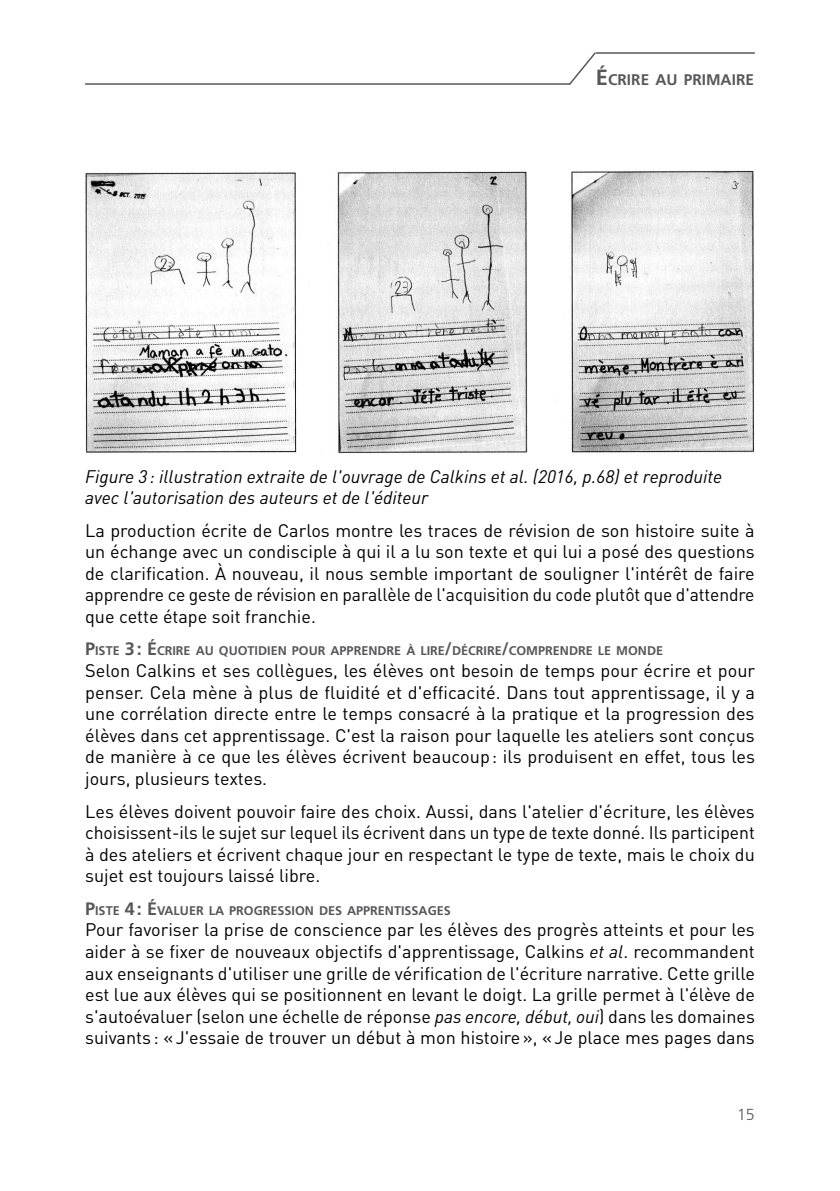
<style>
.page{position:relative;width:840px;height:1191px;background:#fff}
.page>*{position:absolute;margin:0;border:0;box-sizing:border-box;transform-origin:0 0}
.t1{font:18px/21.6px "DIN";color:#000;text-align:justify}
.t2{font:italic 18px/21.6px "DIN";color:#000}
.t3{font:300 16px "Frutiger LT Std";color:#58585a}
.t4{font:700 15.4px "Frutiger LT Std";color:#58585a}
.t5{font:700 12.6px "Frutiger LT Std";color:#58585a}
.s1{font-size:22px}
.s2{font-size:18px}
.s3{font-style:italic}
</style>
<div class="page">
<hr style="left:85px;top:83px;width:485px;height:2px;background:#58585a">
<svg style="left:567px;top:52px;width:28px;height:33px"></svg>
<hr style="left:595px;top:52px;width:159px;height:2px;background:#58585a">
<img style="left:85px;top:170px;width:669px;height:283px">
<p class="t4" style="left:595px;top:71px;width:159px"><span class="s1">É</span>CRIRE AU PRIMAIRE</p>
<p class="t2" style="left:85px;top:465px;width:638px">Figure 3 : illustration extraite de l'ouvrage de Calkins et al. (2016, p.68) et reproduite avec l'autorisation des auteurs et de l'éditeur</p>
<p class="t1" style="left:85px;top:519px;width:671px">La production écrite de Carlos montre les traces de révision de son histoire suite à un échange avec un condisciple à qui il a lu son texte et qui lui a posé des questions de clarification. À nouveau, il nous semble important de souligner l'intérêt de faire apprendre ce geste de révision en parallèle de l'acquisition du code plutôt que d'attendre que cette étape soit franchie.</p>
<p class="t5" style="left:85px;top:643px;width:579px"><span class="s2">P</span>ISTE <span class="s2">3: É</span>CRIRE AU QUOTIDIEN POUR APPRENDRE À LIRE<span class="s2">/</span>DÉCRIRE<span class="s2">/</span>COMPRENDRE LE MONDE</p>
<p class="t1" style="left:85px;top:660px;width:671px">Selon Calkins et ses collègues, les élèves ont besoin de temps pour écrire et pour penser. Cela mène à plus de fluidité et d'efficacité. Dans tout apprentissage, il y a une corrélation directe entre le temps consacré à la pratique et la progression des élèves dans cet apprentissage. C'est la raison pour laquelle les ateliers sont conçus de manière à ce que les élèves écrivent beaucoup: ils produisent en effet, tous les jours, plusieurs textes.</p>
<p class="t1" style="left:85px;top:800px;width:671px">Les élèves doivent pouvoir faire des choix. Aussi, dans l'atelier d'écriture, les élèves choisissent-ils le sujet sur lequel ils écrivent dans un type de texte donné. Ils participent à des ateliers et écrivent chaque jour en respectant le type de texte, mais le choix du sujet est toujours laissé libre.</p>
<p class="t5" style="left:85px;top:903px;width:367px"><span class="s2">P</span>ISTE <span class="s2">4: É</span>VALUER LA PROGRESSION DES APPRENTISSAGES</p>
<p class="t1" style="left:85px;top:919px;width:671px">Pour favoriser la prise de conscience par les élèves des progrès atteints et pour les aider à se fixer de nouveaux objectifs d'apprentissage, Calkins <span class="s3">et al</span>. recommandent aux enseignants d'utiliser une grille de vérification de l'écriture narrative. Cette grille est lue aux élèves qui se positionnent en levant le doigt. La grille permet à l'élève de s'autoévaluer (selon une échelle de réponse <span class="s3">pas encore, début, oui</span>) dans les domaines suivants : «J'essaie de trouver un début à mon histoire», «Je place mes pages dans</p>
<p class="t3" style="left:736px;top:1105px;width:19px">15</p>
</div>
